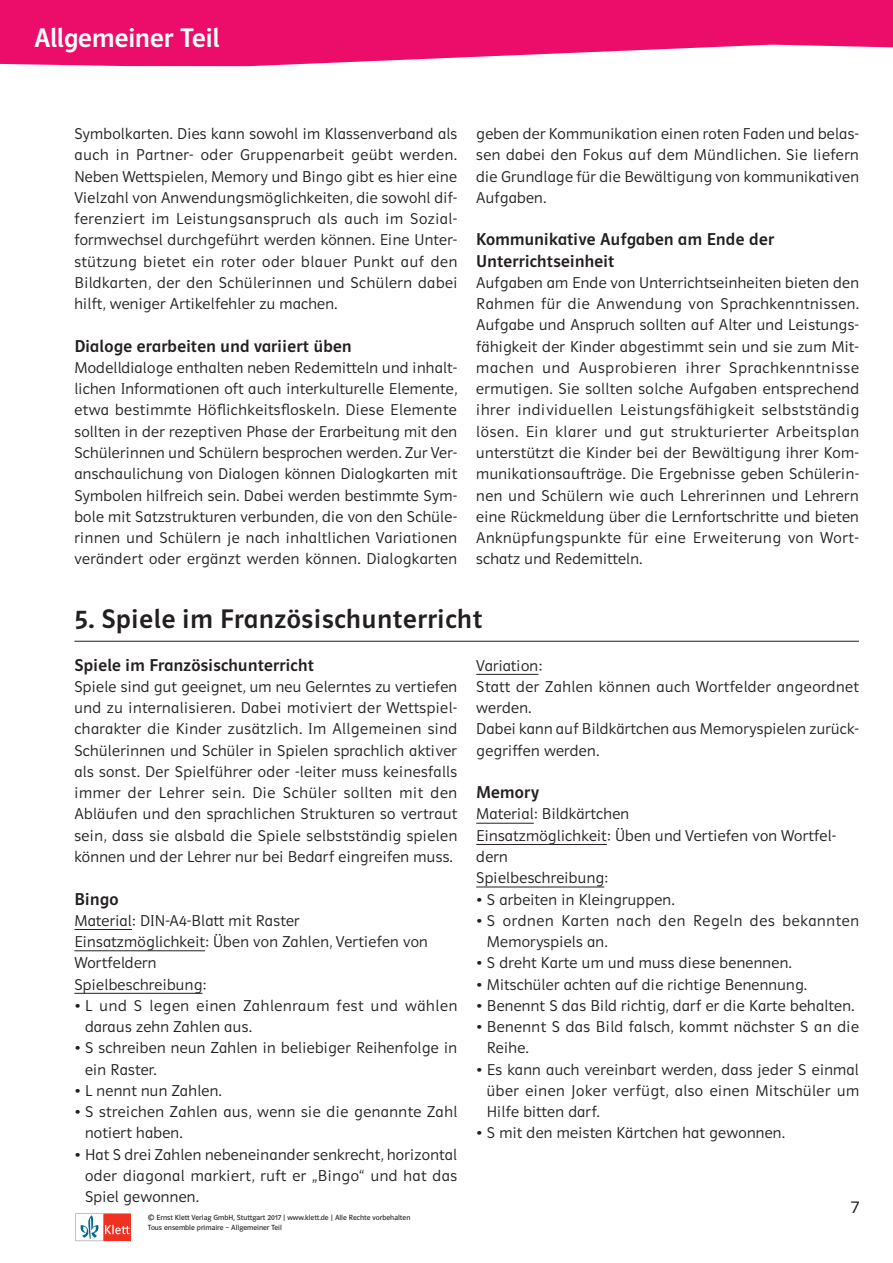
<style>
.page{position:relative;width:893px;height:1263px;background:#fff}
.page>*{position:absolute;margin:0;border:0;box-sizing:border-box;transform-origin:0 0}
.t1{font:27px "Polo Basis Krftg";letter-spacing:.025em;color:#231f20}
.t2{font:27px "Polo Basis Krftg 2";color:#fff}
.t3{font:18px "Polo ST11 K Leicht";color:#231f20}
.t4{font:17.25px/21.3px "Polo Basis Krftg";letter-spacing:.015em;color:#231f20}
.t5{font:15.75px/21.3px "Polo Basis Leicht";letter-spacing:.02em;color:#231f20;text-align:justify}
.t6{font:15.75px/21.3px "Polo Basis Leicht";letter-spacing:.04em;color:#231f20}
.t7{font:7.5px/10.1px "Polo ST11 K Buch 2";color:#231f20}
</style>
<div class="page">
<svg style="left:0;top:0;width:893px;height:66px;fill:#ec0c6a"></svg>
<svg style="left:76px;top:1213px;width:55px;height:28px"></svg>
<hr style="left:74px;top:641px;width:785px;height:1px;background:#231f20">
<hr style="left:74px;top:929px;width:58px;height:1px;background:#231f20">
<hr style="left:74px;top:950px;width:131px;height:1px;background:#231f20">
<hr style="left:74px;top:993px;width:128px;height:1px;background:#231f20">
<hr style="left:476px;top:674px;width:62px;height:1px;background:#231f20">
<hr style="left:476px;top:823px;width:58px;height:1px;background:#231f20">
<hr style="left:476px;top:844px;width:131px;height:1px;background:#231f20">
<hr style="left:476px;top:887px;width:128px;height:1px;background:#231f20">
<h1 class="t2" style="left:34px;top:23px;width:187px">Allgemeiner Teil</h1>
<p class="t5" style="left:74px;top:123px;width:384px">Symbolkarten. Dies kann sowohl im Klassenverband als auch in Partner- oder Gruppenarbeit geübt werden.<br>Neben Wettspielen, Memory und Bingo gibt es hier eine Vielzahl von Anwendungsmöglichkeiten, die sowohl dif&shy;ferenziert im Leistungsanspruch als auch im Sozial&shy;formwechsel durchgeführt werden können. Eine Unter&shy;stützung bietet ein roter oder blauer Punkt auf den Bildkarten, der den Schülerinnen und Schülern dabei hilft, weniger Artikelfehler zu machen.</p>
<p class="t4" style="left:74px;top:335px;width:279px">Dialoge erarbeiten und variiert üben</p>
<p class="t5" style="left:74px;top:357px;width:384px">Modelldialoge enthalten neben Redemitteln und inhalt&shy;lichen Informationen oft auch interkulturelle Elemente, etwa bestimmte Höflichkeitsfloskeln. Diese Elemente sollten in der rezeptiven Phase der Erarbeitung mit den Schülerinnen und Schülern besprochen werden. Zur Ver&shy;anschaulichung von Dialogen können Dialogkarten mit Symbolen hilfreich sein. Dabei werden bestimmte Sym&shy;bole mit Satzstrukturen verbunden, die von den Schüle&shy;rinnen und Schülern je nach inhaltlichen Variationen verändert oder ergänzt werden können. Dialogkarten</p>
<p class="t5" style="left:476px;top:123px;width:384px">geben der Kommunikation einen roten Faden und belas&shy;sen dabei den Fokus auf dem Mündlichen. Sie liefern die Grundlage für die Bewältigung von kommunikativen Aufgaben.</p>
<p class="t4" style="left:476px;top:229px;width:300px">Kommunikative Aufgaben am Ende der<br>Unterrichtseinheit</p>
<p class="t5" style="left:476px;top:272px;width:384px">Aufgaben am Ende von Unterrichtseinheiten bieten den Rahmen für die Anwendung von Sprachkenntnissen.<br>Aufgabe und Anspruch sollten auf Alter und Leistungs&shy;fähigkeit der Kinder abgestimmt sein und sie zum Mit&shy;machen und Ausprobieren ihrer Sprachkenntnisse ermutigen. Sie sollten solche Aufgaben entsprechend ihrer individuellen Leistungsfähigkeit selbstständig lösen. Ein klarer und gut strukturierter Arbeitsplan unterstützt die Kinder bei der Bewältigung ihrer Kom&shy;munikationsaufträge. Die Ergebnisse geben Schülerin&shy;nen und Schülern wie auch Lehrerinnen und Lehrern eine Rückmeldung über die Lernfortschritte und bieten Anknüpfungspunkte für eine Erweiterung von Wort&shy;schatz und Redemitteln.</p>
<h1 class="t1" style="left:74px;top:604px;width:409px">5. Spiele im Französischunterricht</h1>
<p class="t4" style="left:74px;top:654px;width:241px">Spiele im Französischunterricht</p>
<p class="t5" style="left:74px;top:676px;width:384px">Spiele sind gut geeignet, um neu Gelerntes zu vertiefen und zu internalisieren. Dabei motiviert der Wettspiel&shy;charakter die Kinder zusätzlich. Im Allgemeinen sind Schülerinnen und Schüler in Spielen sprachlich aktiver als sonst. Der Spielführer oder -leiter muss keinesfalls immer der Lehrer sein. Die Schüler sollten mit den Abläufen und den sprachlichen Strukturen so vertraut sein, dass sie alsbald die Spiele selbstständig spielen können und der Lehrer nur bei Bedarf eingreifen muss.</p>
<p class="t4" style="left:74px;top:888px;width:46px">Bingo</p>
<p class="t5" style="left:74px;top:910px;width:355px;text-align:left">Material: DIN-A4-Blatt mit Raster<br>Einsatzmöglichkeit: Üben von Zahlen, Vertiefen von<br>Wortfeldern<br>Spielbeschreibung:</p>
<p class="t6" style="left:85px;top:995px;width:374px;text-indent:-11px">• L und S legen einen Zahlenraum fest und wählen daraus zehn Zahlen aus.</p>
<p class="t5" style="left:85px;top:1037px;width:374px;text-indent:-11px">• S schreiben neun Zahlen in beliebiger Reihenfolge in ein Raster.</p>
<p class="t5" style="left:74px;top:1080px;width:149px">• L nennt nun Zahlen.</p>
<p class="t5" style="left:85px;top:1101px;width:374px;text-indent:-11px">• S streichen Zahlen aus, wenn sie die genannte Zahl notiert haben.</p>
<p class="t5" style="left:85px;top:1144px;width:374px;text-indent:-11px">• Hat S drei Zahlen nebeneinander senkrecht, horizontal oder diagonal markiert, ruft er „Bingo“ und hat das Spiel gewonnen.</p>
<p class="t5" style="left:476px;top:655px;width:384px;text-align:left">Variation:<br>Statt der Zahlen können auch Wortfelder angeordnet werden.<br>Dabei kann auf Bildkärtchen aus Memoryspielen zurück&shy;gegriffen werden.</p>
<p class="t4" style="left:476px;top:782px;width:64px">Memory</p>
<p class="t5" style="left:476px;top:804px;width:361px;text-align:left">Material: Bildkärtchen<br>Einsatzmöglichkeit: Üben und Vertiefen von Wortfel&shy;dern<br>Spielbeschreibung:</p>
<p class="t5" style="left:476px;top:889px;width:200px">• S arbeiten in Kleingruppen.</p>
<p class="t6" style="left:487px;top:910px;width:374px;text-indent:-11px">• S ordnen Karten nach den Regeln des bekannten<br>Memoryspiels an.</p>
<p class="t5" style="left:476px;top:952px;width:317px">• S dreht Karte um und muss diese benennen.</p>
<p class="t5" style="left:476px;top:974px;width:332px">• Mitschüler achten auf die richtige Benennung.</p>
<p class="t5" style="left:476px;top:995px;width:380px">• Benennt S das Bild richtig, darf er die Karte behalten.</p>
<p class="t5" style="left:487px;top:1016px;width:374px;text-indent:-11px">• Benennt S das Bild falsch, kommt nächster S an die<br>Reihe.</p>
<p class="t5" style="left:487px;top:1059px;width:374px;text-indent:-11px">• Es kann auch vereinbart werden, dass jeder S einmal über einen Joker verfügt, also einen Mitschüler um Hilfe bitten darf.</p>
<p class="t5" style="left:476px;top:1122px;width:310px">• S mit den meisten Kärtchen hat gewonnen.</p>
<p class="t3" style="left:851px;top:1197px;width:10px">7</p>
<p class="t7" style="left:148px;top:1212px;width:264px">© Ernst Klett Verlag GmbH, Stuttgart 2017 | www.klett.de | Alle Rechte vorbehalten<br>Tous ensemble primaire – Allgemeiner Teil</p>
</div>
